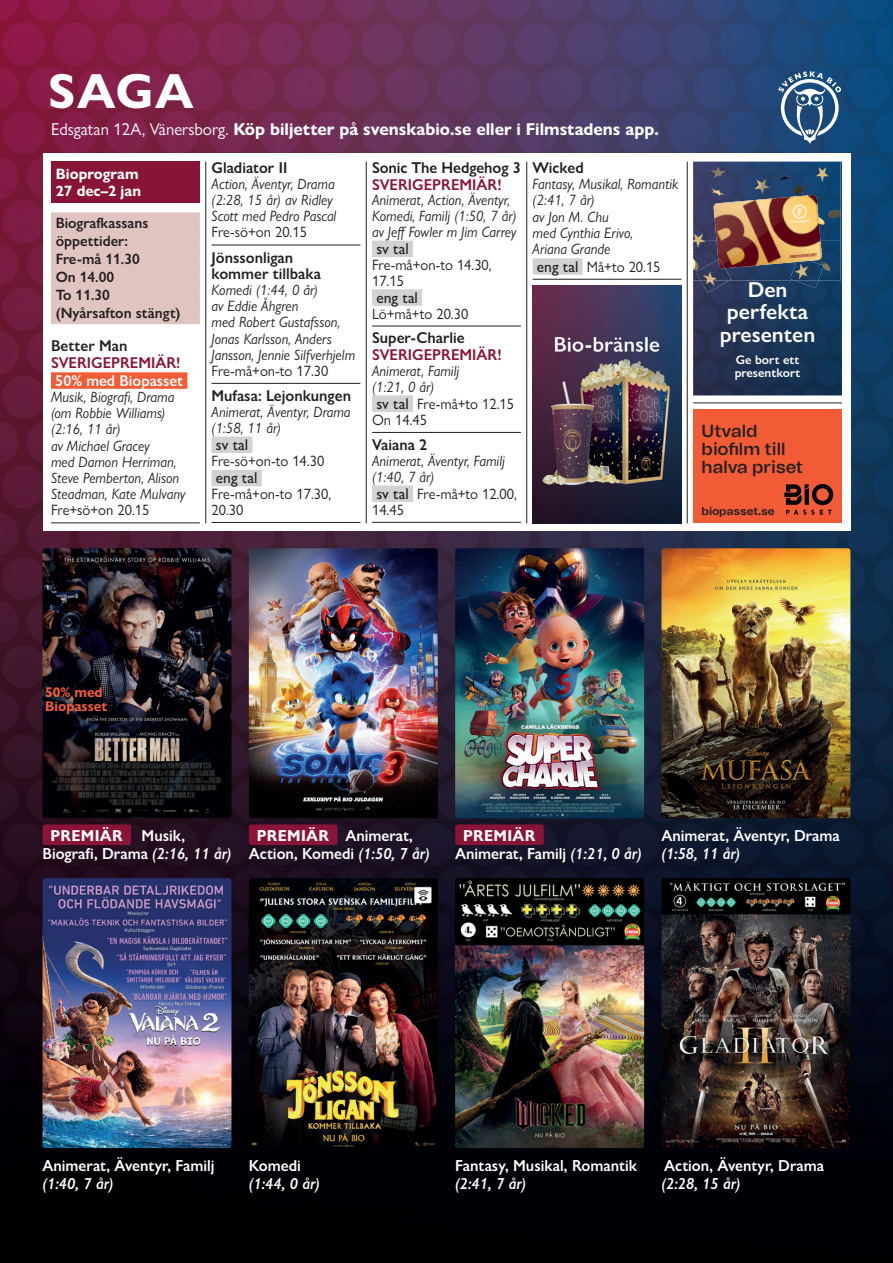
<style>
.page{position:relative;width:893px;height:1263px;background:#fff}
.page>*{position:absolute;margin:0;border:0;box-sizing:border-box;transform-origin:0 0}
.t1{font:700 49.5px "Gill Sans Nova";color:#fff}
.t2{font:600 21.75px/22.6px "Gill Sans Nova";color:#fff;text-align:center}
.t3{font:600 17.55px/18.5px "Tomato Grotesk";color:#231f20}
.t4{font:700 17.25px "Gill Sans Nova";color:#fff}
.t5{font:600 16.05px/17.9px "Gill Sans Nova";color:#fff;text-align:center;scale:.96 1}
.t6{font:italic 600 16.05px "Gill Sans Nova";color:#fff;scale:.96 1}
.t7{font:700 15.9px "Gill Sans Nova";letter-spacing:.02em;color:#fff;scale:.96 1}
.t8{font:600 15.75px/16.8px "Gill Sans Nova";color:#231f20}
.t9{font:600 15.75px "Gill Sans Nova";color:#881438}
.t10{font:500 15.75px "Gill Sans Nova";color:#231f20}
.t11{font:600 15.75px "Gill Sans Nova";color:#fff;scale:.96 1}
.t12{font:italic 15px/16.2px "Gill Sans Nova";color:#231f20;scale:.96 1}
.t13{font:15px/15.9px "Gill Sans Nova";color:#231f20}
.t14{font:600 15px/18px "Gill Sans Nova";color:#231f20}
.t15{font:700 15px/17.5px "Gill Sans Nova";color:#fff}
.t16{font:700 14.1px/14.1px "Gill Sans Nova";color:#f15c37;scale:.96 1}
.t17{font:600 12.45px/13.2px "Gill Sans Nova";color:#fff}
.t18{font:700 11.25px "Tomato Grotesk";letter-spacing:.005em;color:#231f20}
.s1{font-weight:400}
.s2{font-weight:500;font-size:15.75px}
.s3{font-weight:600;font-size:16.05px}
.s4{font-style:italic}
.s5{font-weight:700;font-size:15.9px}
</style>
<div class="page">
<img style="left:0;top:0;width:893px;height:1263px">
<svg style="left:778px;top:71px;width:63px;height:73px"></svg>
<div style="left:43px;top:153px;width:807px;height:378px;background:#fff"></div>
<div style="left:51px;top:212px;width:149px;height:22px;background:#dfc4c0"></div>
<div style="left:51px;top:230px;width:149px;height:22px;background:#dfc4c0"></div>
<div style="left:51px;top:248px;width:149px;height:22px;background:#dfc4c0"></div>
<div style="left:51px;top:266px;width:149px;height:22px;background:#dfc4c0"></div>
<div style="left:51px;top:284px;width:149px;height:22px;background:#dfc4c0"></div>
<div style="left:51px;top:302px;width:149px;height:22px;background:#dfc4c0"></div>
<div style="left:51px;top:372px;width:136px;height:17px;background:#f15c37"></div>
<hr style="left:51px;top:522px;width:149px;height:1px;background:#231f20">
<div style="left:51px;top:162px;width:149px;height:41px;background:#881438"></div>
<hr style="left:212px;top:245px;width:148px;height:1px;background:#231f20">
<hr style="left:212px;top:383px;width:148px;height:1px;background:#231f20">
<div style="left:212px;top:437px;width:40px;height:16px;background:#d1d2d4"></div>
<div style="left:212px;top:470px;width:50px;height:16px;background:#d1d2d4"></div>
<hr style="left:212px;top:522px;width:148px;height:1px;background:#231f20">
<div style="left:372px;top:241px;width:41px;height:16px;background:#d1d2d4"></div>
<div style="left:372px;top:289px;width:50px;height:17px;background:#d1d2d4"></div>
<hr style="left:372px;top:326px;width:149px;height:1px;background:#231f20">
<div style="left:372px;top:395px;width:41px;height:17px;background:#d1d2d4"></div>
<hr style="left:372px;top:432px;width:149px;height:1px;background:#231f20">
<div style="left:372px;top:485px;width:41px;height:17px;background:#d1d2d4"></div>
<hr style="left:372px;top:522px;width:149px;height:1px;background:#231f20">
<div style="left:533px;top:258px;width:50px;height:17px;background:#d1d2d4"></div>
<hr style="left:533px;top:279px;width:148px;height:1px;background:#231f20">
<img style="left:533px;top:286px;width:148px;height:237px">
<hr style="left:693px;top:402px;width:149px;height:1px;background:#231f20">
<img style="left:693px;top:162px;width:149px;height:233px">
<img style="left:693px;top:162px;width:147px;height:119px">
<img style="left:795px;top:281px;width:23px;height:7px">
<img style="left:790px;top:261px;width:34px;height:20px">
<img style="left:701px;top:281px;width:28px;height:12px">
<img style="left:696px;top:259px;width:35px;height:22px">
<img style="left:714px;top:195px;width:108px;height:73px">
<img style="left:796px;top:256px;width:14px;height:6px">
<svg style="left:718px;top:259px;width:7px;height:9px"></svg>
<div style="left:693px;top:409px;width:149px;height:114px;background:#f15c37"></div>
<svg style="left:784px;top:484px;width:49px;height:31px"></svg>
<hr style="left:205px;top:162px;width:1px;height:361px;background:#231f20">
<hr style="left:366px;top:162px;width:1px;height:361px;background:#231f20">
<hr style="left:526px;top:162px;width:1px;height:361px;background:#231f20">
<hr style="left:687px;top:162px;width:1px;height:361px;background:#231f20">
<img style="left:661px;top:548px;width:189px;height:270px">
<img style="left:455px;top:548px;width:189px;height:270px">
<div style="left:455px;top:824px;width:89px;height:21px;background:#881438;border-radius:3px"></div>
<img style="left:249px;top:878px;width:189px;height:270px">
<img style="left:661px;top:878px;width:189px;height:270px">
<img style="left:43px;top:878px;width:188px;height:270px">
<img style="left:249px;top:548px;width:189px;height:270px">
<div style="left:249px;top:824px;width:88px;height:21px;background:#881438;border-radius:3px"></div>
<img style="left:43px;top:548px;width:188px;height:270px">
<div style="left:43px;top:824px;width:88px;height:21px;background:#881438;border-radius:3px"></div>
<img style="left:455px;top:878px;width:189px;height:270px">
<h1 class="t1" style="left:48px;top:60px;width:147px">SAGA</h1>
<p class="t4" style="left:51px;top:119px;width:609px"><span class="s1">Edsgatan 12A, Vänersborg.</span> Köp biljetter på svenskabio.se eller i Filmstadens app.</p>
<p class="t15" style="left:56px;top:165px;width:87px">Bioprogram<br>27 dec–2 jan</p>
<p class="t14" style="left:56px;top:214px;width:126px">Biografkassans öppettider:<br>Fre-må 11.30<br>On 14.00<br>To 11.30 (Nyårsafton stängt)</p>
<p class="t8" style="left:51px;top:337px;width:78px">Better Man</p>
<p class="t9" style="left:51px;top:353px;width:131px">SVERIGEPREMIÄR!</p>
<p class="t11" style="left:55px;top:371px;width:135px">50% med Biopasset</p>
<p class="t12" style="left:51px;top:389px;width:141px">Musik, Biografi, Drama (om Robbie Williams) (2:16, 11 år)<br>av Michael Gracey<br>med Damon Herriman,<br>Steve Pemberton, Alison<br>Steadman, Kate Mulvany</p>
<p class="t13" style="left:51px;top:502px;width:100px">Fre+sö+on 20.15</p>
<p class="t8" style="left:212px;top:159px;width:77px">Gladiator II</p>
<p class="t12" style="left:212px;top:176px;width:132px">Action, Äventyr, Drama (2:28, 15 år) av Ridley<br>Scott med Pedro Pascal</p>
<p class="t13" style="left:212px;top:224px;width:97px">Fre‑sö+on 20.15</p>
<p class="t8" style="left:212px;top:249px;width:111px">Jönssonligan kommer tillbaka</p>
<p class="t12" style="left:212px;top:282px;width:151px">Komedi (1:44, 0 år)<br>av Eddie Åhgren<br>med Robert Gustafsson,<br>Jonas Karlsson, Anders<br>Jansson, Jennie Silfverhjelm</p>
<p class="t13" style="left:212px;top:362px;width:118px">Fre‑må+on‑to 17.30</p>
<p class="t8" style="left:212px;top:387px;width:141px">Mufasa: Lejonkungen</p>
<p class="t12" style="left:212px;top:403px;width:146px">Animerat, Äventyr, Drama (1:58, 11 år)</p>
<p class="t10" style="left:216px;top:435px;width:34px">sv tal</p>
<p class="t13" style="left:212px;top:453px;width:114px">Fre‑sö+on‑to 14.30</p>
<p class="t10" style="left:216px;top:468px;width:43px">eng tal</p>
<p class="t13" style="left:212px;top:486px;width:121px">Fre‑må+on‑to 17.30,<br>20.30</p>
<p class="t8" style="left:372px;top:159px;width:150px">Sonic The Hedgehog 3</p>
<p class="t9" style="left:372px;top:174px;width:131px">SVERIGEPREMIÄR!</p>
<p class="t12" style="left:372px;top:192px;width:152px;line-height:15.8px">Animerat, Action, Äventyr,<br>Komedi, Familj (1:50, 7 år) av Jeff Fowler m Jim Carrey</p>
<p class="t10" style="left:376px;top:239px;width:34px">sv tal</p>
<p class="t13" style="left:372px;top:257px;width:121px">Fre‑må+on‑to 14.30,<br>17.15</p>
<p class="t10" style="left:376px;top:288px;width:43px">eng tal</p>
<p class="t13" style="left:372px;top:305px;width:98px">Lö+må+to 20.30</p>
<p class="t8" style="left:372px;top:329px;width:94px">Super-Charlie</p>
<p class="t9" style="left:372px;top:345px;width:131px">SVERIGEPREMIÄR!</p>
<p class="t12" style="left:372px;top:362px;width:92px">Animerat, Familj (1:21, 0 år)</p>
<p class="t13" style="left:372px;top:396px;width:144px"><span class="s2">sv tal</span> Fre‑må+to 12.15<br>On 14.45</p>
<p class="t8" style="left:372px;top:436px;width:57px">Vaiana 2</p>
<p class="t12" style="left:372px;top:452px;width:140px">Animerat, Äventyr, Familj (1:40, 7 år)</p>
<p class="t13" style="left:372px;top:486px;width:146px"><span class="s2">sv tal</span> Fre‑må+to 12.00,<br>14.45</p>
<p class="t8" style="left:533px;top:159px;width:53px">Wicked</p>
<p class="t12" style="left:533px;top:176px;width:154px">Fantasy, Musikal, Romantik (2:41, 7 år)<br>av Jon M. Chu<br>med Cynthia Erivo,<br>Ariana Grande</p>
<p class="t13" style="left:537px;top:259px;width:125px"><span class="s2">eng tal</span> Må+to 20.15</p>
<h2 class="t2" style="left:720px;top:278px;width:97px">Den perfekta presenten</h2>
<p class="t17" style="left:735px;top:353px;width:67px">Ge bort ett presentkort</p>
<p class="t3" style="left:702px;top:421px;width:103px">Utvald biofilm till halva priset</p>
<p class="t18" style="left:702px;top:502px;width:75px">biopasset.se</p>
<p class="t16" style="left:45px;top:685px;width:66px">50% med<br>Biopasset</p>
<p class="t7" style="left:51px;top:826px;width:142px">PREMIÄR <span class="s3">Musik,</span></p>
<p class="t5" style="left:43px;top:845px;width:198px">Biografi, Drama <span class="s4">(2:16, 11 år)</span></p>
<p class="t5" style="left:249px;top:827px;width:190px"><span class="s5">PREMIÄR</span> Animerat,<br>Action, Komedi <span class="s4">(1:50, 7 år)</span></p>
<p class="t7" style="left:463px;top:826px;width:77px">PREMIÄR</p>
<p class="t5" style="left:455px;top:845px;width:196px">Animerat, Familj <span class="s4">(1:21, 0 år)</span></p>
<p class="t5" style="left:661px;top:827px;width:187px">Animerat, Äventyr, Drama</p>
<p class="t6" style="left:661px;top:844px;width:83px">(1:58, 11 år)</p>
<p class="t5" style="left:43px;top:1157px;width:181px">Animerat, Äventyr, Familj</p>
<p class="t6" style="left:43px;top:1174px;width:75px">(1:40, 7 år)</p>
<p class="t5" style="left:249px;top:1157px;width:56px">Komedi</p>
<p class="t6" style="left:249px;top:1174px;width:75px">(1:44, 0 år)</p>
<p class="t5" style="left:455px;top:1157px;width:191px">Fantasy, Musikal, Romantik</p>
<p class="t6" style="left:455px;top:1174px;width:75px">(2:41, 7 år)</p>
<p class="t5" style="left:664px;top:1157px;width:168px">Action, Äventyr, Drama</p>
<p class="t6" style="left:661px;top:1174px;width:84px">(2:28, 15 år)</p>
</div>
